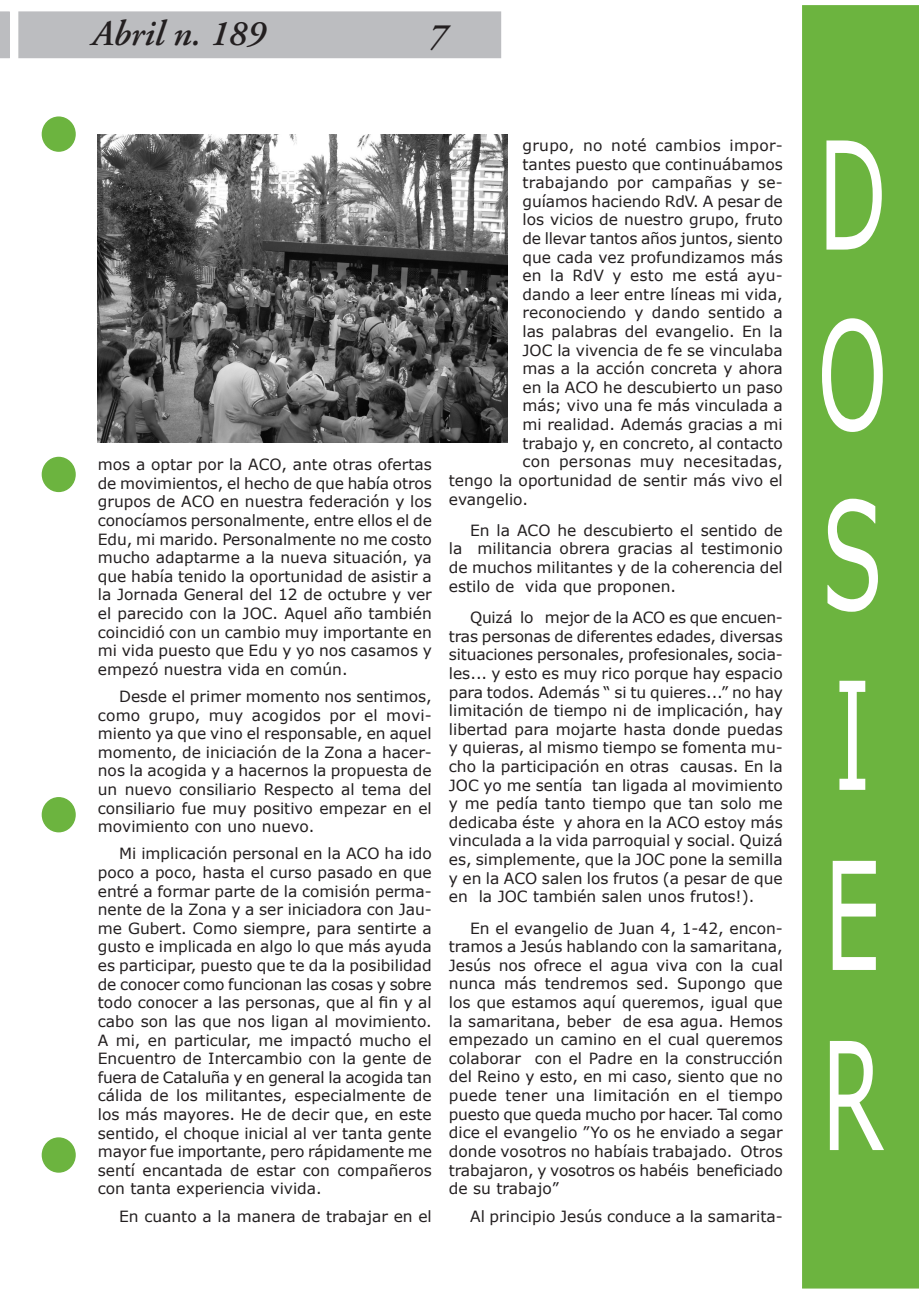
<style>
.page{position:relative;width:919px;height:1289px;background:#fff}
.page>*{position:absolute;margin:0;border:0;box-sizing:border-box;transform-origin:0 0}
.t1{font:150px/180px "Verdana";color:#fff;text-align:justify;scale:.6 1}
.t2{font:italic 600 36px "Adobe Garamond";color:#231f20}
.texto{font:15.45px/18.6px "Verdana";color:#231f20;text-align:justify}
.texto-2{font:15.45px "Verdana";letter-spacing:.02em;color:#231f20}
</style>
<div class="page">
<svg style="left:0;top:11px;width:10px;height:47px"></svg>
<div style="left:802px;top:6px;width:116px;height:1281px;background:#6cb43f"></div>
<div style="left:802px;top:5px;width:116px;height:1283px;border:2px solid #6cb43f"></div>
<div style="left:18px;top:11px;width:483px;height:47px;background:#bcbdc0;border:2px solid #bcbdc0"></div>
<div style="left:42px;top:117px;width:33px;height:34px;background:#6cb43f;border-radius:50%"></div>
<div style="left:42px;top:116px;width:34px;height:36px;border:2px solid #6cb43f;border-radius:50%"></div>
<div style="left:42px;top:457px;width:33px;height:34px;background:#6cb43f;border-radius:50%"></div>
<div style="left:42px;top:457px;width:34px;height:35px;border:2px solid #6cb43f;border-radius:50%"></div>
<div style="left:42px;top:797px;width:33px;height:34px;background:#6cb43f;border-radius:50%"></div>
<div style="left:42px;top:797px;width:34px;height:35px;border:2px solid #6cb43f;border-radius:50%"></div>
<div style="left:42px;top:1138px;width:33px;height:33px;background:#6cb43f;border-radius:50%"></div>
<div style="left:42px;top:1137px;width:34px;height:35px;border:2px solid #6cb43f;border-radius:50%"></div>
<img style="left:98px;top:135px;width:409px;height:307px">
<h2 class="t2" style="left:92px;top:14px;width:175px">Abril n. 189</h2>
<h2 class="t2" style="left:428px;top:17px;width:20px">7</h2>
<p class="texto" style="left:98px;top:455px;width:335px">mos a optar por la ACO, ante otras ofertas de movimientos, el hecho de que había otros grupos de ACO en nuestra federación y los conocíamos personalmente, entre ellos el de Edu, mi marido. Personalmente no me costo mucho adaptarme a la nueva situación, ya que había tenido la oportunidad de asistir a la Jornada General del 12 de octubre y ver el parecido con la JOC. Aquel año también coincidió con un cambio muy importante en mi vida puesto que Edu y yo nos casamos y empezó nuestra vida en común.</p>
<p class="texto" style="left:98px;top:686px;width:335px;text-indent:21px">Desde el primer momento nos sentimos, como grupo, muy acogidos por el movi&shy;miento ya que vino el responsable, en aquel momento, de iniciación de la Zona a hacer&shy;nos la acogida y a hacernos la propuesta de un nuevo consiliario Respecto al tema del consiliario fue muy positivo empezar en el movimiento con uno nuevo.</p>
<p class="texto" style="left:98px;top:844px;width:335px;text-indent:21px">Mi implicación personal en la ACO ha ido poco a poco, hasta el curso pasado en que entré a formar parte de la comisión perma&shy;nente de la Zona y a ser iniciadora con Jau&shy;me Gubert. Como siempre, para sentirte a gusto e implicada en algo lo que más ayuda es participar, puesto que te da la posibilidad de conocer como funcionan las cosas y sobre todo conocer a las personas, que al fin y al cabo son las que nos ligan al movimiento.<br>A mi, en particular, me impactó mucho el Encuentro de Intercambio con la gente de fuera de Cataluña y en general la acogida tan cálida de los militantes, especialmente de los más mayores. He de decir que, en este sentido, el choque inicial al ver tanta gente mayor fue importante, pero rápidamente me sentí encantada de estar con compañeros con tanta experiencia vivida.</p>
<p class="texto" style="left:119px;top:1206px;width:314px">En cuanto a la manera de trabajar en el</p>
<p class="texto-2" style="left:522px;top:135px;width:262px">grupo, no noté cambios impor-</p>
<p class="texto" style="left:522px;top:154px;width:262px">tantes puesto que continuábamos</p>
<p class="texto" style="left:522px;top:173px;width:262px">trabajando por campañas y se-</p>
<p class="texto" style="left:522px;top:191px;width:262px">guíamos haciendo RdV. A pesar de</p>
<p class="texto" style="left:522px;top:210px;width:262px">los vicios de nuestro grupo, fruto</p>
<p class="texto" style="left:522px;top:228px;width:262px">de llevar tantos años juntos, siento</p>
<p class="texto" style="left:522px;top:247px;width:262px">que cada vez profundizamos más</p>
<p class="texto" style="left:522px;top:266px;width:262px">en la RdV y esto me está ayu-</p>
<p class="texto" style="left:522px;top:284px;width:262px">dando a leer entre líneas mi vida,</p>
<p class="texto" style="left:522px;top:303px;width:262px">reconociendo y dando sentido a</p>
<p class="texto" style="left:522px;top:321px;width:262px">las palabras del evangelio. En la</p>
<p class="texto" style="left:522px;top:340px;width:262px">JOC la vivencia de fe se vinculaba</p>
<p class="texto" style="left:522px;top:359px;width:262px">mas a la acción concreta y ahora</p>
<p class="texto" style="left:522px;top:377px;width:262px">en la ACO he descubierto un paso</p>
<p class="texto" style="left:522px;top:396px;width:262px">más; vivo una fe más vinculada a</p>
<p class="texto" style="left:522px;top:414px;width:262px">mi realidad. Además gracias a mi</p>
<p class="texto" style="left:522px;top:433px;width:262px">trabajo y, en concreto, al contacto</p>
<p class="texto-2" style="left:522px;top:452px;width:262px">con personas muy necesitadas,</p>
<p class="texto" style="left:449px;top:470px;width:335px">tengo la oportunidad de sentir más vivo el</p>
<p class="texto" style="left:449px;top:489px;width:81px">evangelio.</p>
<p class="texto" style="left:449px;top:520px;width:335px;text-indent:21px">En la ACO he descubierto el sentido de la militancia obrera gracias al testimonio de muchos militantes y de la coherencia del estilo de vida que proponen.</p>
<p class="texto" style="left:449px;top:607px;width:335px;text-indent:21px">Quizá lo mejor de la ACO es que encuen&shy;tras personas de diferentes edades, diversas situaciones personales, profesionales, socia&shy;les... y esto es muy rico porque hay espacio para todos. Además “ si tu quieres...” no hay limitación de tiempo ni de implicación, hay libertad para mojarte hasta donde puedas y quieras, al mismo tiempo se fomenta mu&shy;cho la participación en otras causas. En la JOC yo me sentía tan ligada al movimiento y me pedía tanto tiempo que tan solo me dedicaba éste y ahora en la ACO estoy más vinculada a la vida parroquial y social. Quizá es, simplemente, que la JOC pone la semilla y en la ACO salen los frutos (a pesar de que en la JOC también salen unos frutos!).</p>
<p class="texto" style="left:449px;top:918px;width:335px;text-indent:21px">En el evangelio de Juan 4, 1-42, encon&shy;tramos a Jesús hablando con la samaritana, Jesús nos ofrece el agua viva con la cual nunca más tendremos sed. Supongo que los que estamos aquí queremos, igual que la samaritana, beber de esa agua. Hemos empezado un camino en el cual queremos colaborar con el Padre en la construcción del Reino y esto, en mi caso, siento que no puede tener una limitación en el tiempo puesto que queda mucho por hacer. Tal como dice el evangelio ”Yo os he enviado a segar donde vosotros no habíais trabajado. Otros trabajaron, y vosotros os habéis beneficiado de su trabajo”</p>
<p class="texto" style="left:470px;top:1206px;width:314px">Al principio Jesús conduce a la samarita-</p>
<h1 class="t1" style="left:816px;top:100px;width:120px">D O S I E R</h1>
</div>
